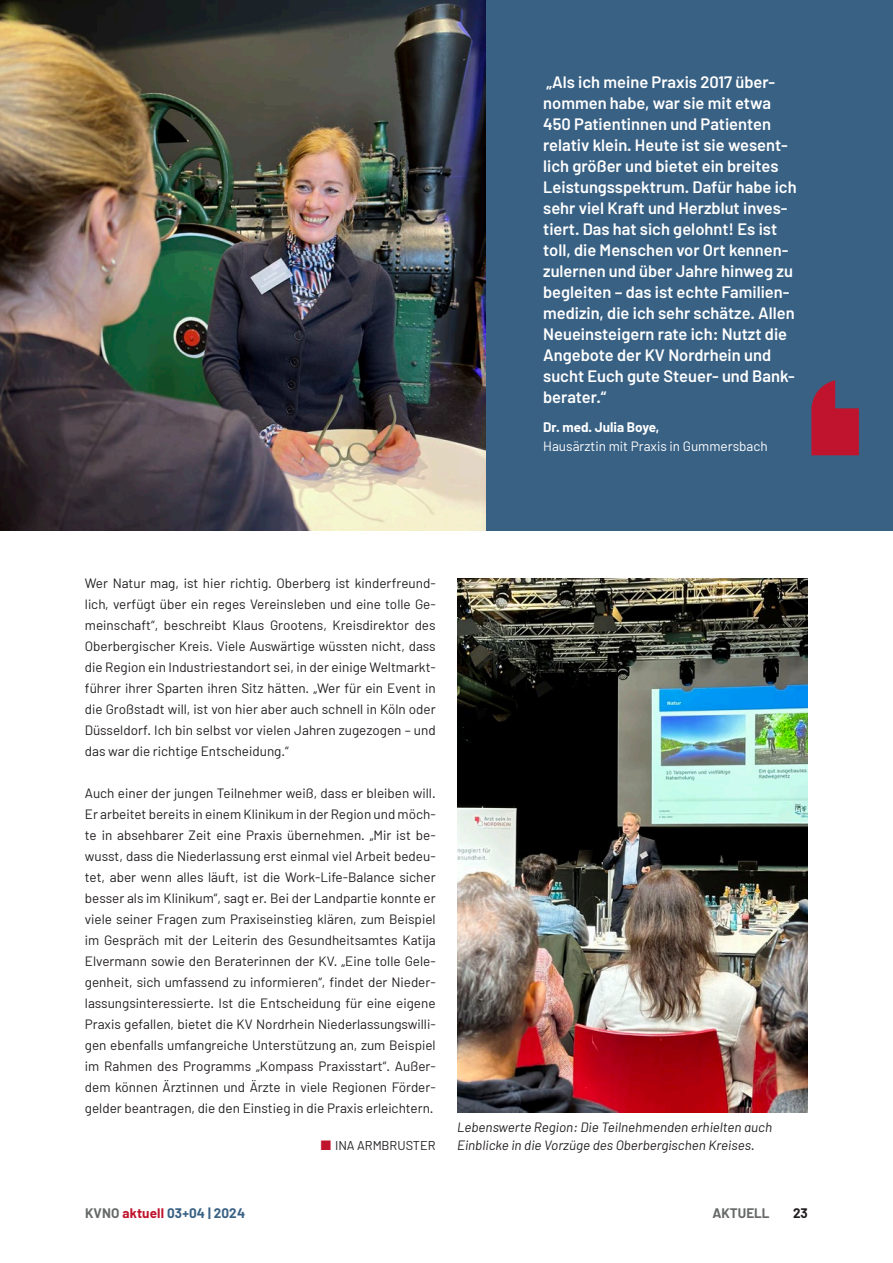
<style>
.page{position:relative;width:893px;height:1263px;background:#fff}
.page>*{position:absolute;margin:0;border:0;box-sizing:border-box;transform-origin:0 0}
.KVNO_Zitate_innerhalb_eines_Textes{font:600 16.5px/21px "Barlow";color:#fff}
.KVNO_p{font:13.5px/21px "Barlow";color:#231f20;text-align:justify}
.KVNO_BU{font:italic 13.5px/18px "Barlow";color:#231f20}
.KVNO_p-2{font:13.5px/19.5px "Barlow";color:#fff}
.t1{font:700 13.5px "Barlow";letter-spacing:.01em;color:#396184}
.t2{font:700 13.5px "Barlow";color:#676969}
.t3{font:700 13.5px "Barlow";color:#231f20}
.KVNO_Autor{font:12.75px "Barlow";color:#231f20}
.s1{font-weight:700}
.s2{color:#c0142e}
.s3{color:#676969}
</style>
<div class="page">
<img style="left:457px;top:578px;width:351px;height:534px">
<div style="left:485px;top:0;width:408px;height:530px;background:#396184"></div>
<img style="left:0;top:0;width:486px;height:530px">
<svg style="left:811px;top:380px;width:48px;height:75px"></svg>
<p class="KVNO_Zitate_innerhalb_eines_Textes" style="left:543px;top:72px;width:255px">„Als ich meine Praxis 2017 über&shy;nommen habe, war sie mit etwa<br>450 Patientinnen und Patienten relativ klein. Heute ist sie wesent&shy;lich größer und bietet ein breites<br>Leistungsspektrum. Dafür habe ich sehr viel Kraft und Herzblut inves&shy;tiert. Das hat sich gelohnt! Es ist toll, die Menschen vor Ort kennen&shy;zulernen und über Jahre hinweg zu begleiten – das ist echte Familien&shy;medizin, die ich sehr schätze. Allen<br>Neueinsteigern rate ich: Nutzt die<br>Angebote der KV Nordrhein und sucht Euch gute Steuer- und Bank&shy;berater.“</p>
<p class="KVNO_p-2" style="left:543px;top:416px;width:226px"><span class="s1">Dr. med. Julia Boye,<br></span>Hausärztin mit Praxis in Gummersbach</p>
<p class="KVNO_p" style="left:85px;top:572px;width:352px">Wer Natur mag, ist hier richtig. Oberberg ist kinderfreund&shy;lich, verfügt über ein reges Vereinsleben und eine tolle Ge&shy;meinschaft“, beschreibt Klaus Grootens, Kreisdirektor des Oberbergischer Kreis. Viele Auswärtige wüssten nicht, dass die Region ein Industriestandort sei, in der einige Weltmarkt&shy;führer ihrer Sparten ihren Sitz hätten. „Wer für ein Event in die Großstadt will, ist von hier aber auch schnell in Köln oder Düsseldorf. Ich bin selbst vor vielen Jahren zugezogen – und das war die richtige Entscheidung.“</p>
<p class="KVNO_p" style="left:85px;top:782px;width:352px">Auch einer der jungen Teilnehmer weiß, dass er bleiben will.<br>Er arbeitet bereits in einem Klinikum in der Region und möch&shy;te in absehbarer Zeit eine Praxis übernehmen. „Mir ist be&shy;wusst, dass die Niederlassung erst einmal viel Arbeit bedeu&shy;tet, aber wenn alles läuft, ist die Work-Life-Balance sicher besser als im Klinikum“, sagt er. Bei der Landpartie konnte er viele seiner Fragen zum Praxiseinstieg klären, zum Beispiel im Gespräch mit der Leiterin des Gesundheitsamtes Katija Elvermann sowie den Beraterinnen der KV. „Eine tolle Gele&shy;genheit, sich umfassend zu informieren“, findet der Nieder&shy;lassungsinteressierte. Ist die Entscheidung für eine eigene Praxis gefallen, bietet die KV Nordrhein Niederlassungswilli&shy;gen ebenfalls umfangreiche Unterstützung an, zum Beispiel im Rahmen des Programms „Kompass Praxisstart“. Außer&shy;dem können Ärztinnen und Ärzte in viele Regionen Förder&shy;gelder beantragen, die den Einstieg in die Praxis erleichtern.</p>
<p class="KVNO_Autor" style="left:320px;top:1138px;width:117px"><span class="s2">■</span> INA ARMBRUSTER</p>
<p class="KVNO_BU" style="left:457px;top:1118px;width:316px">Lebenswerte Region: Die Teilnehmenden erhielten auch<br>Einblicke in die Vorzüge des Oberbergischen Kreises.</p>
<p class="t1" style="left:85px;top:1205px;width:162px"><span class="s3">KVNO</span> <span class="s2">aktuell</span> 03+04 | 2024</p>
<p class="t2" style="left:712px;top:1205px;width:59px">AKTUELL</p>
<p class="t3" style="left:793px;top:1205px;width:16px">23</p>
</div>
